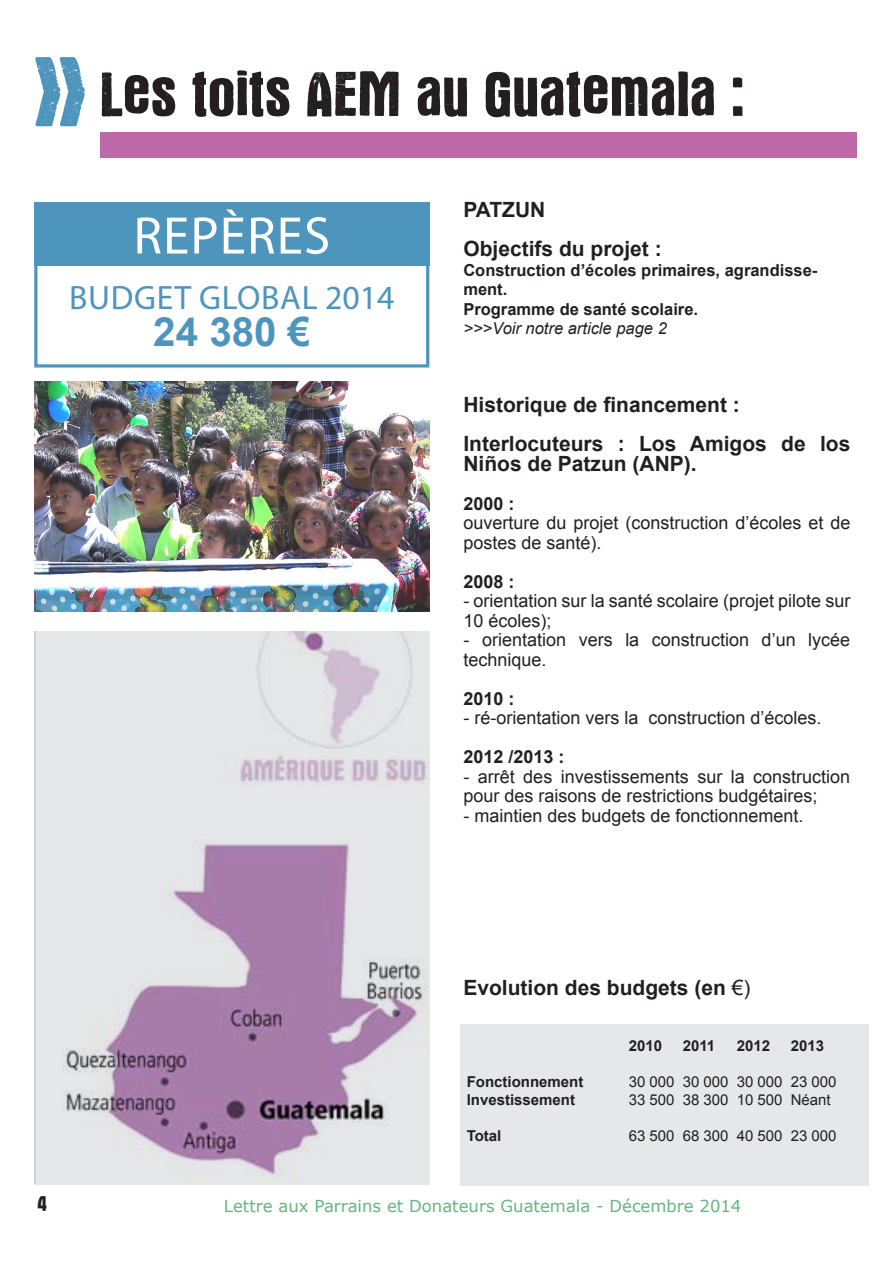
<style>
.page{position:relative;width:893px;height:1263px;background:#fff}
.page>*{position:absolute;margin:0;border:0;box-sizing:border-box;transform-origin:0 0}
.t1{font:66px "Victor";color:#231f20}
.t2{font:53.25px "Myriad Pro";letter-spacing:.02em;color:#fff}
.t3{font:700 40.35px "Arial";color:#4e95bd}
.t4{font:33.9px "Myriad Pro";letter-spacing:.02em;color:#4e95bd}
.t5{font:22.5px "Victor";color:#231f20}
.t6{font:700 21px/19.5px "Arial";color:#231f20}
.t7{font:18px/19.5px "Arial";color:#231f20}
.t8{font:700 18px "Arial";color:#231f20}
.t9{font:700 16.5px/19.5px "Arial";color:#231f20}
.t10{font:16.5px "Verdana";color:#65b582}
.t11{font:italic 16.5px "Arial";color:#231f20}
.t12{font:15px "Arial";color:#231f20}
.t13{font:700 15px "Arial";color:#231f20}
.s1{font-weight:400}
</style>
<div class="page">
<div style="left:460px;top:1024px;width:408px;height:161px;background:#e6e7e9"></div>
<div style="left:34px;top:202px;width:395px;height:165px;border:3px solid #4e95bd"></div>
<div style="left:34px;top:202px;width:396px;height:63px;background:#4e95bd"></div>
<div style="left:100px;top:132px;width:757px;height:25px;background:#bd69aa"></div>
<img style="left:36px;top:631px;width:394px;height:553px">
<img style="left:34px;top:381px;width:396px;height:230px">
<p class="t1" style="left:100px;top:61px;width:646px">Les toits AEM au Guatemala :</p>
<p class="t2" style="left:133px;top:203px;width:198px">REPÈRES</p>
<p class="t4" style="left:69px;top:277px;width:327px">BUDGET GLOBAL 2014</p>
<p class="t3" style="left:153px;top:305px;width:158px">24 380 €</p>
<p class="t6" style="left:463px;top:201px;width:84px">PATZUN</p>
<p class="t6" style="left:463px;top:240px;width:200px">Objectifs du projet :</p>
<p class="t9" style="left:463px;top:261px;width:355px">Construction d’écoles primaires, agrandisse&shy;ment.</p>
<p class="t9" style="left:463px;top:300px;width:236px">Programme de santé scolaire.</p>
<p class="t11" style="left:463px;top:318px;width:205px">&gt;&gt;&gt;Voir notre article page 2</p>
<p class="t6" style="left:463px;top:396px;width:278px">Historique de financement :</p>
<p class="t6" style="left:463px;top:435px;width:388px">Interlocuteurs : Los Amigos de los<br>Niños de Patzun (ANP).</p>
<p class="t8" style="left:463px;top:491px;width:53px">2000 :</p>
<p class="t7" style="left:463px;top:513px;width:388px">ouverture du projet (construction d’écoles et de postes de santé).</p>
<p class="t8" style="left:463px;top:569px;width:53px">2008 :</p>
<p class="t7" style="left:463px;top:591px;width:388px">- orientation sur la santé scolaire (projet pilote sur<br>10 écoles);</p>
<p class="t7" style="left:463px;top:630px;width:388px">- orientation vers la construction d’un lycée technique.</p>
<p class="t8" style="left:463px;top:686px;width:53px">2010 :</p>
<p class="t7" style="left:463px;top:708px;width:360px">- ré-orientation vers la construction d’écoles.</p>
<p class="t8" style="left:463px;top:745px;width:103px">2012 /2013 :</p>
<p class="t7" style="left:463px;top:767px;width:388px">- arrêt des investissements sur la construction pour des raisons de restrictions budgétaires;</p>
<p class="t7" style="left:463px;top:806px;width:342px">- maintien des budgets de fonctionnement.</p>
<p class="t5" style="left:38px;top:1192px;width:11px">4</p>
<p class="t6" style="left:463px;top:979px;width:289px">Evolution des budgets (en <span class="s1">€)</span></p>
<p class="t13" style="left:629px;top:1036px;width:35px">2010</p>
<p class="t13" style="left:683px;top:1036px;width:34px">2011</p>
<p class="t13" style="left:737px;top:1036px;width:35px">2012</p>
<p class="t13" style="left:791px;top:1036px;width:35px">2013</p>
<p class="t13" style="left:467px;top:1072px;width:118px">Fonctionnement</p>
<p class="t12" style="left:629px;top:1072px;width:209px">30 000 30 000 30 000 23 000</p>
<p class="t13" style="left:467px;top:1090px;width:110px">Investissement</p>
<p class="t12" style="left:629px;top:1090px;width:204px">33 500 38 300 10 500 Néant</p>
<p class="t13" style="left:467px;top:1126px;width:36px">Total</p>
<p class="t12" style="left:629px;top:1126px;width:209px">63 500 68 300 40 500 23 000</p>
<p class="t10" style="left:224px;top:1194px;width:519px">Lettre aux Parrains et Donateurs Guatemala - Décembre 2014</p>
</div>
